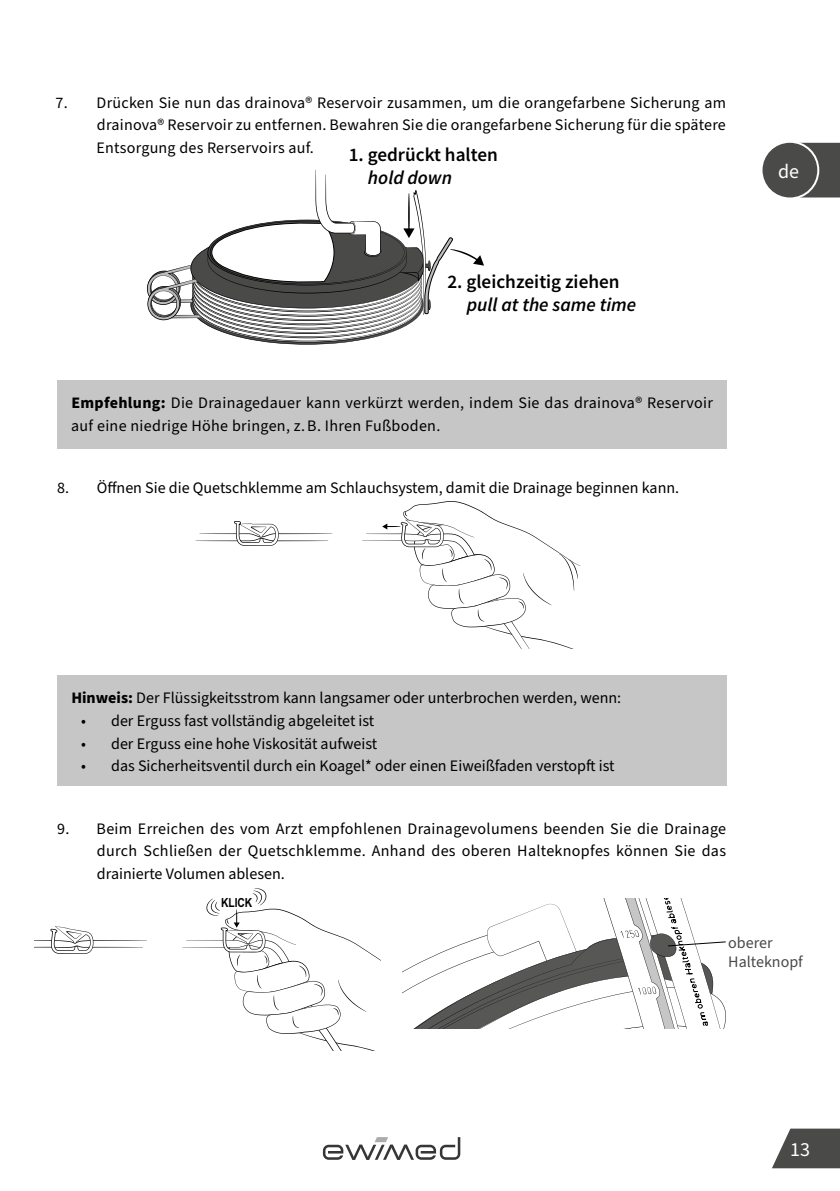
<style>
.page{position:relative;width:840px;height:1191px;background:#fff}
.page>*{position:absolute;margin:0;border:0;box-sizing:border-box;transform-origin:0 0}
.t1{font:20px "Source Sans Pro";color:#fff}
.t2{font:600 19.2px "Source Sans Pro";color:#000}
.t3{font:italic 600 19.2px "Source Sans Pro";color:#000}
.t4{font:16px/22.6px "Source Sans Pro";color:#000;text-align:justify}
.t5{font:16px/22.6px "Source Sans Pro";letter-spacing:.02em;color:#000}
.t6{font:16px/19.2px "Source Sans Pro";color:#4a4a49}
.t7{font:700 12.4px "Arial Narrow";color:#000}
.s1{font-weight:700}
</style>
<div class="page">
<svg style="left:323px;top:1137px;width:137px;height:22px"></svg>
<svg style="left:772px;top:1128px;width:67px;height:40px;background:#656564"></svg>
<svg style="left:799px;top:142px;width:40px;height:56px;background:#5c5c5b"></svg>
<div style="left:761px;top:142px;width:56px;height:56px;background:#4a4a49;border-radius:50%"></div>
<div style="left:760px;top:141px;width:58px;height:58px;border:2px solid #fff;border-radius:50%"></div>
<svg style="left:147px;top:170px;width:337px;height:174px"></svg>
<div style="left:57px;top:380px;width:669px;height:68px;background:#c6c6c6"></div>
<svg style="left:362px;top:501px;width:219px;height:148px"></svg>
<svg style="left:195px;top:521px;width:137px;height:25px"></svg>
<div style="left:57px;top:675px;width:669px;height:110px;background:#c6c6c6"></div>
<svg style="left:34px;top:926px;width:113px;height:27px"></svg>
<svg style="left:182px;top:888px;width:198px;height:162px"></svg>
<svg style="left:403px;top:898px;width:323px;height:130px"></svg>
<p class="t4" style="left:97px;top:92px;width:630px;text-indent:-41px">7. Drücken Sie nun das drainova® Reservoir zusammen, um die orangefarbene Sicherung am drainova® Reservoir zu entfernen. Bewahren Sie die orangefarbene Sicherung für die spätere Entsorgung des Rerservoirs auf.</p>
<p class="t2" style="left:348px;top:142px;width:151px">1. gedrückt halten</p>
<p class="t3" style="left:368px;top:165px;width:86px">hold down</p>
<p class="t2" style="left:447px;top:269px;width:174px">2. gleichzeitig ziehen</p>
<p class="t3" style="left:466px;top:291px;width:171px">pull at the same time</p>
<p class="t5" style="left:71px;top:392px;width:643px"><span class="s1">Empfehlung:</span> Die Drainagedauer kann verkürzt werden, indem Sie das drainova® Reservoir auf eine niedrige Höhe bringen, z. B. Ihren Fußboden.</p>
<p class="t4" style="left:57px;top:477px;width:623px">8. Öffnen Sie die Quetschklemme am Schlauchsystem, damit die Drainage beginnen kann.</p>
<p class="t1" style="left:777px;top:158px;width:23px">de</p>
<p class="t4" style="left:71px;top:687px;width:551px"><span class="s1">Hinweis:</span> Der Flüssigkeitsstrom kann langsamer oder unterbrochen werden, wenn:</p>
<p class="t4" style="left:81px;top:710px;width:294px">• der Erguss fast vollständig abgeleitet ist</p>
<p class="t4" style="left:81px;top:732px;width:297px">• der Erguss eine hohe Viskosität aufweist</p>
<p class="t4" style="left:81px;top:755px;width:534px">• das Sicherheitsventil durch ein Koagel* oder einen Eiweißfaden verstopft ist</p>
<p class="t4" style="left:97px;top:817px;width:630px;text-indent:-40px">9. Beim Erreichen des vom Arzt empfohlenen Drainagevolumens beenden Sie die Drainage durch Schließen der Quetschklemme. Anhand des oberen Halteknopfes können Sie das drainierte Volumen ablesen.</p>
<p class="t7" style="left:221px;top:893px;width:33px">KLICK</p>
<p class="t6" style="left:727px;top:933px;width:76px">oberer<br>Halteknopf</p>
<p class="t1" style="left:789px;top:1135px;width:21px">13</p>
</div>
